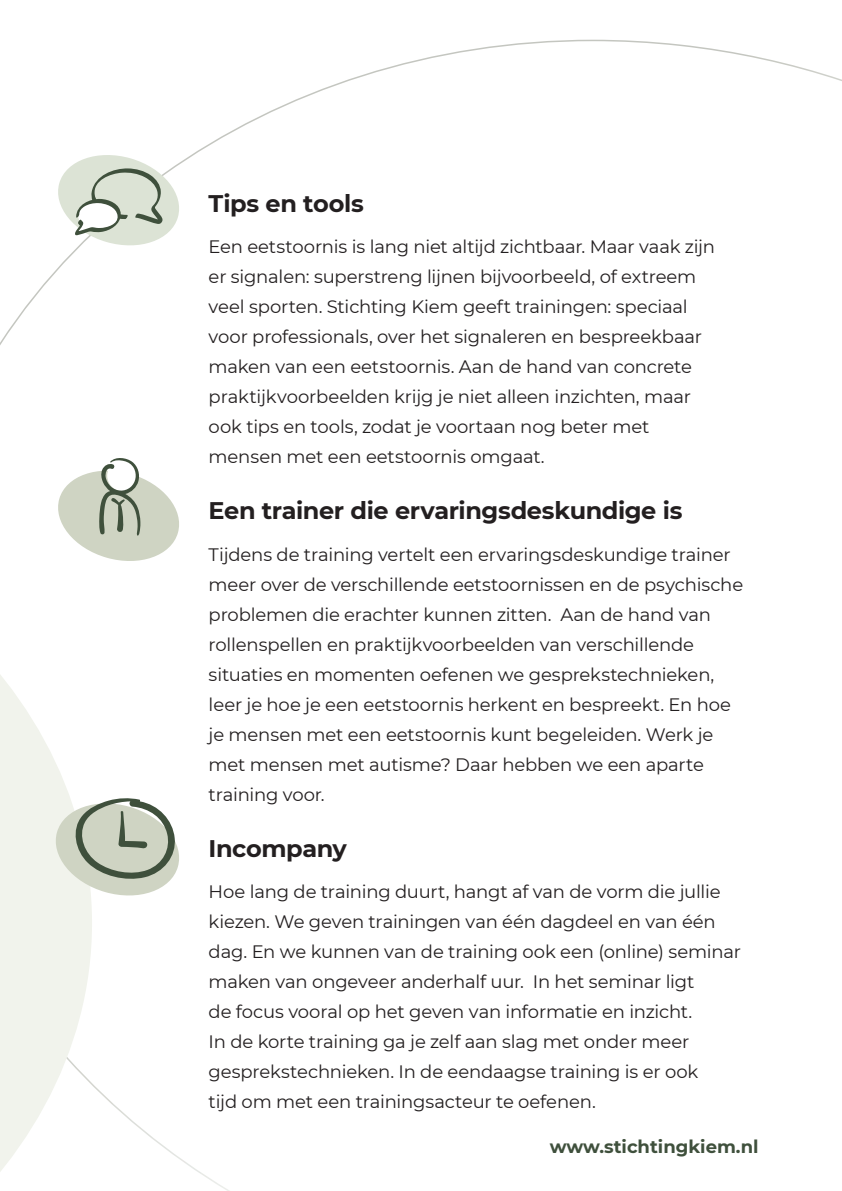
<style>
.page{position:relative;width:842px;height:1191px;background:#fff}
.page>*{position:absolute;margin:0;border:0;box-sizing:border-box;transform-origin:0 0}
.t1{font:700 24px "Montserrat";letter-spacing:-.015em;color:#231f20}
.t2{font:18px/30px "Montserrat";letter-spacing:-.01em;color:#231f20}
.t3{font:700 18px "Montserrat";color:#3f503c}
</style>
<div class="page">
<svg style="left:0;top:675px;width:92px;height:497px;fill:#f1f3ec"></svg>
<svg style="left:58px;top:155px;width:127px;height:96px"></svg>
<svg style="left:58px;top:458px;width:121px;height:103px"></svg>
<svg style="left:50px;top:797px;width:129px;height:104px"></svg>
<h1 class="t1" style="left:209px;top:186px;width:157px">Tips en tools</h1>
<p class="t2" style="left:209px;top:231px;width:508px">Een eetstoornis is lang niet altijd zichtbaar. Maar vaak zijn er signalen: superstreng lijnen bijvoorbeeld, of extreem veel sporten. Stichting Kiem geeft trainingen: speciaal voor professionals, over het signaleren en bespreekbaar maken van een eetstoornis. Aan de hand van concrete praktijkvoorbeelden krijg je niet alleen inzichten, maar ook tips en tools, zodat je voortaan nog beter met mensen met een eetstoornis omgaat.</p>
<h1 class="t1" style="left:209px;top:493px;width:475px">Een trainer die ervaringsdeskundige is</h1>
<p class="t2" style="left:209px;top:538px;width:536px">Tijdens de training vertelt een ervaringsdeskundige trainer meer over de verschillende eetstoornissen en de psychische problemen die erachter kunnen zitten. Aan de hand van rollenspellen en praktijkvoorbeelden van verschillende situaties en momenten oefenen we gesprekstechnieken, leer je hoe je een eetstoornis herkent en bespreekt. En hoe je mensen met een eetstoornis kunt begeleiden. Werk je met mensen met autisme? Daar hebben we een aparte training voor.</p>
<h1 class="t1" style="left:209px;top:831px;width:140px">Incompany</h1>
<p class="t2" style="left:209px;top:876px;width:534px">Hoe lang de training duurt, hangt af van de vorm die jullie kiezen. We geven trainingen van één dagdeel en van één dag. En we kunnen van de training ook een (online) seminar maken van ongeveer anderhalf uur. In het seminar ligt<br>de focus vooral op het geven van informatie en inzicht.<br>In de korte training ga je zelf aan slag met onder meer gesprekstechnieken. In de eendaagse training is er ook<br>tijd om met een trainingsacteur te oefenen.</p>
<p class="t3" style="left:550px;top:1133px;width:210px">www.stichtingkiem.nl</p>
</div>
